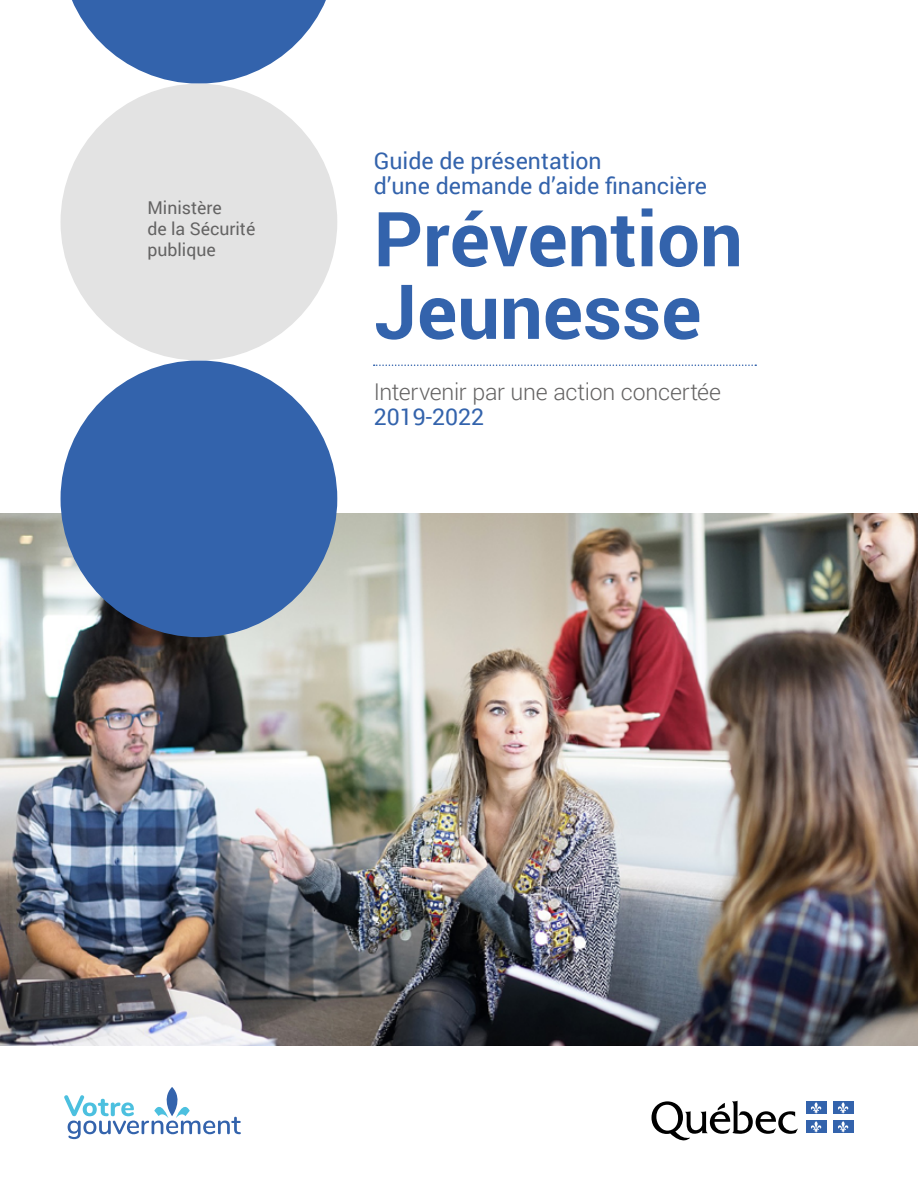
<style>
.page{position:relative;width:918px;height:1188px;background:#fff}
.page>*{position:absolute;margin:0;border:0;box-sizing:border-box;transform-origin:0 0}
.t1{font:700 75.9px/72.6px "Roboto";color:#3363ac}
.t2{font:23.1px/24.8px "Roboto";color:#3363ac}
.t3{font:300 23.1px "Roboto";letter-spacing:-.01em;color:#646363}
.t4{font:17.7px/21.1px "Roboto";color:#646363}
</style>
<div class="page">
<img style="left:0;top:513px;width:918px;height:532px">
<div style="left:61px;top:360px;width:276px;height:277px;background:#3363ac;border-radius:50%"></div>
<svg style="left:72px;top:0;width:254px;height:84px"></svg>
<div style="left:61px;top:84px;width:276px;height:276px;background:#e3e3e3;border-radius:50%"></div>
<svg style="left:374px;top:364px;width:382px;height:2px"></svg>
<svg style="left:652px;top:1101px;width:146px;height:40px"></svg>
<div style="left:806px;top:1101px;width:21px;height:13px;background:#3363ac"></div>
<svg style="left:811px;top:1102px;width:11px;height:12px"></svg>
<div style="left:833px;top:1101px;width:21px;height:13px;background:#3363ac"></div>
<svg style="left:838px;top:1102px;width:11px;height:12px"></svg>
<div style="left:806px;top:1120px;width:21px;height:13px;background:#3363ac"></div>
<svg style="left:811px;top:1121px;width:11px;height:12px"></svg>
<div style="left:833px;top:1120px;width:21px;height:13px;background:#3363ac"></div>
<svg style="left:838px;top:1121px;width:11px;height:12px"></svg>
<svg style="left:64px;top:1087px;width:177px;height:52px"></svg>
<p class="t4" style="left:147px;top:196px;width:109px">Ministère<br>de la Sécurité publique</p>
<p class="t2" style="left:374px;top:147px;width:335px">Guide de présentation<br>d’une demande d’aide financière</p>
<h1 class="t1" style="left:374px;top:200px;width:371px">Prévention<br>Jeunesse</h1>
<p class="t3" style="left:374px;top:375px;width:349px">Intervenir par une action concertée</p>
<p class="t2" style="left:374px;top:404px;width:112px">2019-2022</p>
</div>
